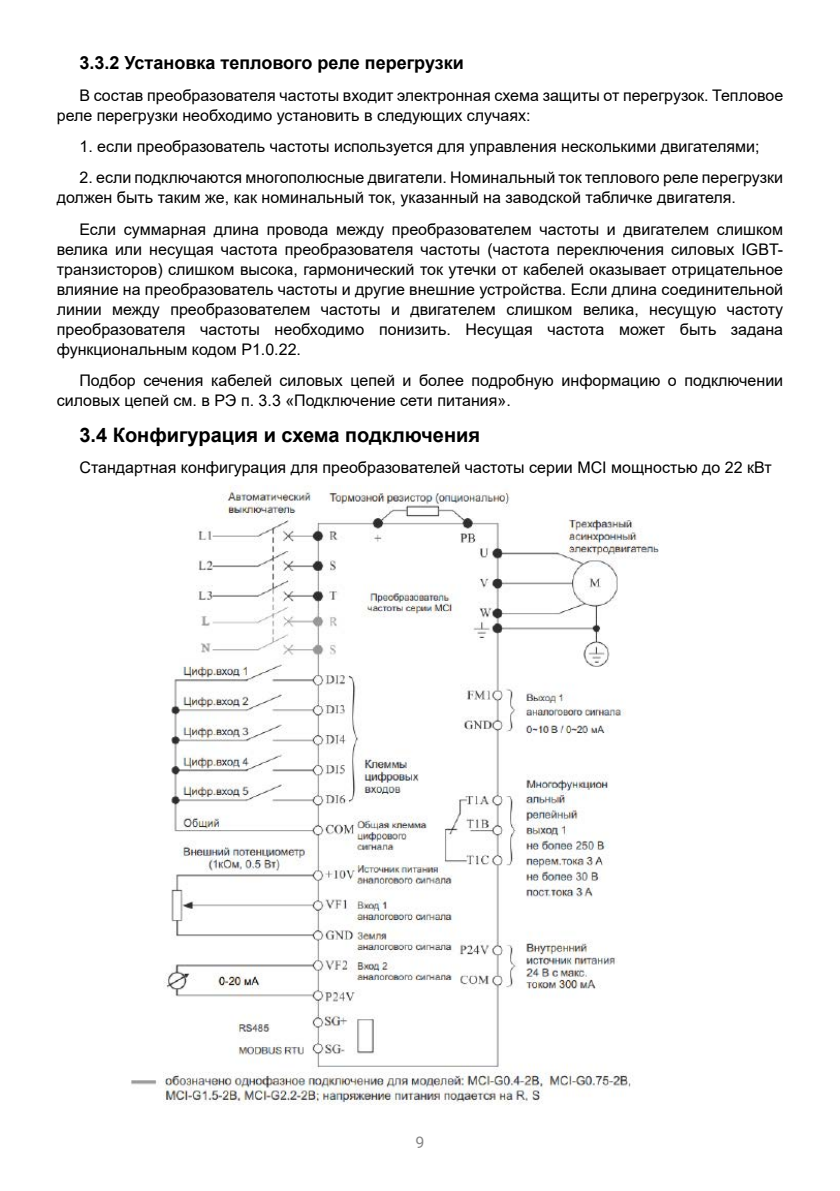
<style>
.page{position:relative;width:840px;height:1191px;background:#fff}
.page>*{position:absolute;margin:0;border:0;box-sizing:border-box;transform-origin:0 0}
.t1{font:700 20px "Arial";color:#000}
.t2{font:700 18px "Arial";color:#000}
.t3{font:16px/20px "Arial";color:#000}
.t4{font:16px "Roboto";color:#878787}
</style>
<div class="page">
<img style="left:131px;top:485px;width:528px;height:619px">
<p class="t2" style="left:79px;top:50px;width:386px">3.3.2 Установка теплового реле перегрузки</p>
<p class="t3" style="left:57px;top:85px;width:727px;text-indent:23px">В состав преобразователя частоты входит электронная схема защиты от перегрузок. Тепловое реле перегрузки необходимо установить в следующих случаях:</p>
<p class="t3" style="left:79px;top:136px;width:681px">1. если преобразователь частоты используется для управления несколькими двигателями;</p>
<p class="t3" style="left:57px;top:168px;width:727px;text-indent:23px">2. если подключаются многополюсные двигатели. Номинальный ток теплового реле перегрузки должен быть таким же, как номинальный ток, указанный на заводской табличке двигателя.</p>
<p class="t3" style="left:57px;top:219px;width:727px;text-align:justify;text-indent:23px">Если суммарная длина провода между преобразователем частоты и двигателем слишком велика или несущая частота преобразователя частоты (частота переключения силовых IGBT&shy;транзисторов) слишком высока, гармонический ток утечки от кабелей оказывает отрицательное влияние на преобразователь частоты и другие внешние устройства. Если длина соединительной линии между преобразователем частоты и двигателем слишком велика, несущую частоту преобразователя частоты необходимо понизить. Несущая частота может быть задана функциональным кодом P1.0.22.</p>
<p class="t3" style="left:57px;top:370px;width:727px;text-indent:23px">Подбор сечения кабелей силовых цепей и более подробную информацию о подключении силовых цепей см. в РЭ п. 3.3 «Подключение сети питания».</p>
<p class="t1" style="left:79px;top:420px;width:402px">3.4 Конфигурация и схема подключения</p>
<p class="t3" style="left:79px;top:457px;width:693px">Стандартная конфигурация для преобразователей частоты серии MCI мощностью до 22 кВт</p>
<p class="t4" style="left:415px;top:1131px;width:10px">9</p>
</div>
